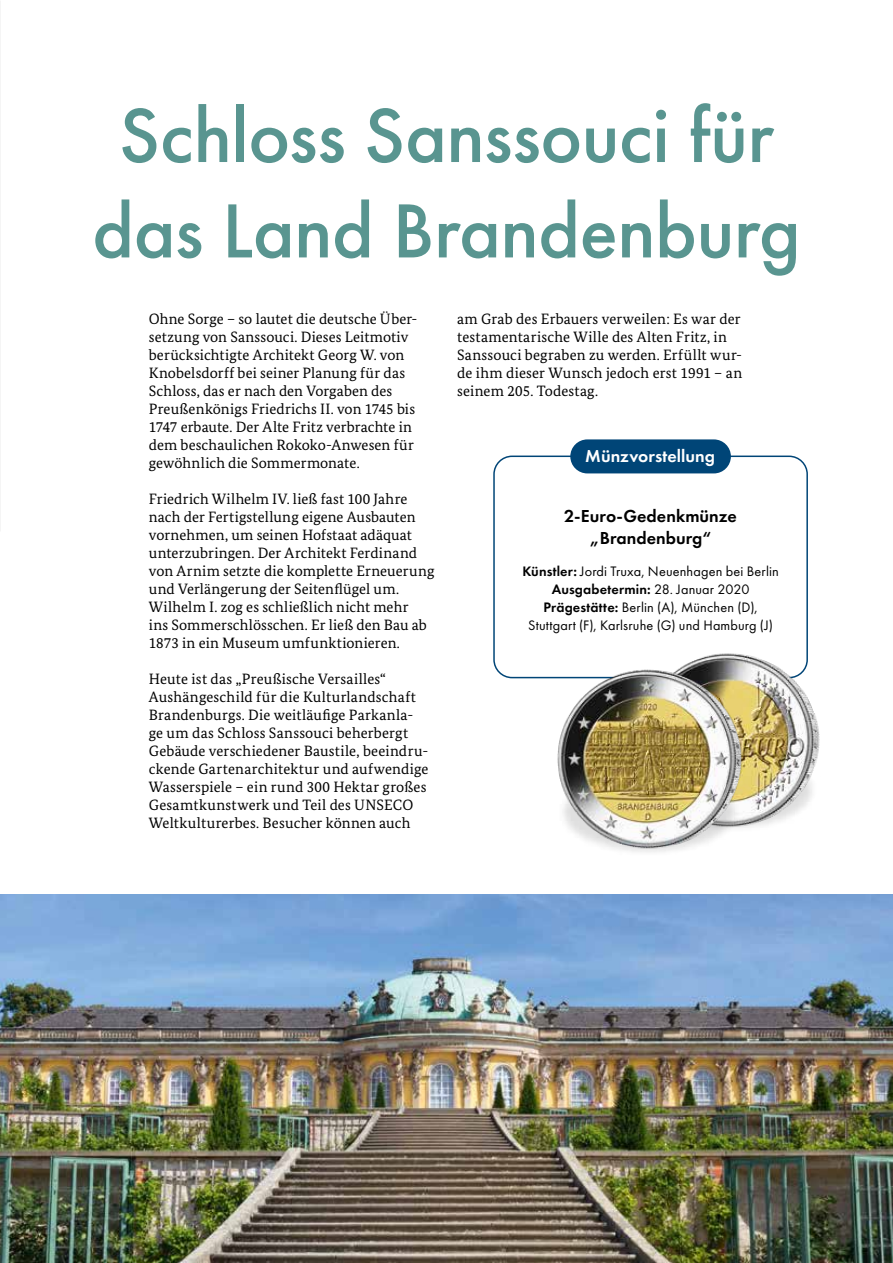
<style>
.page{position:relative;width:893px;height:1263px;background:#fff}
.page>*{position:absolute;margin:0;border:0;box-sizing:border-box;transform-origin:0 0}
.t1{font:500 79.5px/95.4px "Futura PT";letter-spacing:-.01em;color:#599590;text-align:center}
.t2{font:600 18px/21.6px "Futura PT";color:#000;text-align:center}
.t3{font:600 18px "Futura PT";color:#fff}
.t4{font:15px/18px "Bundes Serif";letter-spacing:.01em;color:#000}
.t5{font:14.25px/18px "Futura PT";letter-spacing:.01em;color:#000;text-align:center}
.s1{font-weight:600}
</style>
<div class="page">
<img style="left:0;top:894px;width:893px;height:369px">
<div style="left:493px;top:455px;width:315px;height:223px;border:2px solid #004577;border-radius:18px"></div>
<div style="left:570px;top:439px;width:161px;height:34px;background:#004577;border-radius:17px"></div>
<img style="left:683px;top:648px;width:137px;height:178px">
<img style="left:748px;top:761px;width:12px;height:67px">
<img style="left:546px;top:666px;width:202px;height:186px">
<h1 class="t1" style="left:92px;top:88px;width:710px">Schloss Sanssouci für das Land Brandenburg</h1>
<p class="t4" style="left:149px;top:310px;width:270px">Ohne Sorge – so lautet die deutsche Über&shy;setzung von Sanssouci. Dieses Leitmotiv berücksichtigte Architekt Georg W. von Knobelsdorff bei seiner Planung für das Schloss, das er nach den Vorgaben des Preußenkönigs Friedrichs II. von 1745 bis 1747 erbaute. Der Alte Fritz verbrachte in dem beschaulichen Rokoko-Anwesen für gewöhnlich die Sommermonate.</p>
<p class="t4" style="left:149px;top:490px;width:287px">Friedrich Wilhelm IV. ließ fast 100 Jahre nach der Fertigstellung eigene Ausbauten vornehmen, um seinen Hofstaat adäquat unterzubringen. Der Architekt Ferdinand von Arnim setzte die komplette Erneuerung und Verlängerung der Seitenflügel um.<br>Wilhelm I. zog es schließlich nicht mehr<br>ins Sommerschlösschen. Er ließ den Bau ab 1873 in ein Museum umfunktionieren.</p>
<p class="t4" style="left:149px;top:670px;width:281px">Heute ist das „Preußische Versailles“ Aushängeschild für die Kulturlandschaft Brandenburgs. Die weitläufige Parkanla&shy;ge um das Schloss Sanssouci beherbergt Gebäude verschiedener Baustile, beeindru&shy;ckende Gartenarchitektur und aufwendige Wasserspiele – ein rund 300 Hektar großes Gesamtkunstwerk und Teil des UNSECO Weltkulturerbes. Besucher können auch</p>
<p class="t4" style="left:457px;top:310px;width:287px">am Grab des Erbauers verweilen: Es war der testamentarische Wille des Alten Fritz, in Sanssouci begraben zu werden. Erfüllt wur&shy;de ihm dieser Wunsch jedoch erst 1991 – an seinem 205. Todestag.</p>
<p class="t3" style="left:585px;top:445px;width:131px">Münzvorstellung</p>
<p class="t2" style="left:564px;top:505px;width:174px">2-Euro-Gedenkmünze „Brandenburg“</p>
<p class="t5" style="left:522px;top:562px;width:258px"><span class="s1">Künstler:</span> Jordi Truxa, Neuenhagen bei Berlin <span class="s1">Ausgabetermin:</span> 28. Januar 2020<br><span class="s1">Prägestätte:</span> Berlin (A), München (D), Stuttgart (F), Karlsruhe (G) und Hamburg (J)</p>
</div>
